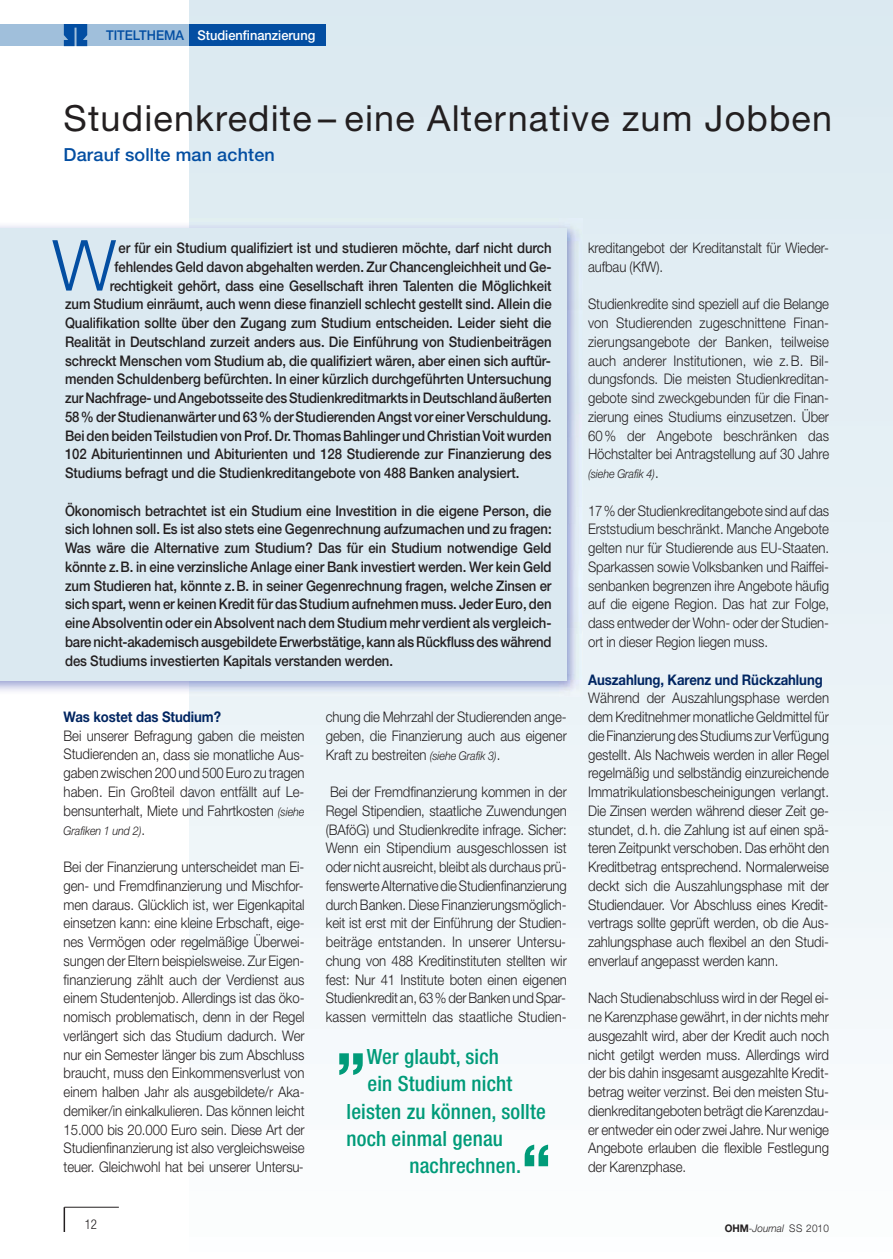
<style>
.page{position:relative;width:893px;height:1259px;background:#fff}
.page>*{position:absolute;margin:0;border:0;box-sizing:border-box;transform-origin:0 0}
.t1{font:300 70.5px "Helvetica Neue";color:#034ea2}
.t2{font:800 60px "Helvetica Neue";color:#009b79}
.t3{font:36px "Helvetica Neue";letter-spacing:.035em;color:#231f20}
.t4{font:500 condensed 21px "Helvetica Neue";letter-spacing:.01em;color:#009b79}
.t5{font:500 18px "Helvetica Neue";letter-spacing:.01em;color:#034ea2}
.t6{font:300 14.7px/18.8px "Helvetica Neue";letter-spacing:-.005em;color:#231f20;text-align:justify;scale:.9 1}
.t7{font:500 14.7px/18.8px "Helvetica Neue";letter-spacing:-.005em;color:#231f20;text-align:justify;scale:.9 1}
.t8{font:700 14.7px "Helvetica Neue";letter-spacing:-.005em;color:#002561;scale:.9 1}
.t9{font:500 13.5px "Helvetica Neue";color:#fff;scale:.95 1}
.t10{font:300 condensed 13.5px "Helvetica Neue";color:#231f20;scale:.95 1}
.t11{font:italic 300 12px "Helvetica Neue";letter-spacing:-.005em;color:#231f20;scale:.9 1}
.t12{font:300 10.5px "Helvetica Neue";letter-spacing:.055em;color:#231f20;scale:.95 1}
.s1{color:#034ea2}
.s2{font-style:italic;font-size:12px}
.s3{font-style:normal;font-size:14.7px}
.s4{font-weight:700}
.s5{font-style:italic}
</style>
<div class="page">
<div style="left:190px;top:0;width:702px;height:1259px;background:linear-gradient(to bottom,#d9e8f0,#fbfdfd)"></div>
<img style="left:0;top:218px;width:583px;height:479px">
<div style="left:0;top:228px;width:567px;height:452px;background:#dbe9f1"></div>
<svg style="left:64px;top:1208px;width:1px;height:24px"></svg>
<hr style="left:64px;top:1207px;width:55px;height:1px;background:#231f20">
<div style="left:0;top:25px;width:190px;height:21px;background:#a0bfdb"></div>
<div style="left:190px;top:25px;width:136px;height:21px;background:#034ea2"></div>
<svg style="left:64px;top:25px;width:23px;height:21px"></svg>
<p class="t9" style="left:106px;top:31px;width:222px"><span class="s1">TITELTHEMA</span> Studienfinanzierung</p>
<h3 class="t3" style="left:64px;top:106px;width:770px">Studienkredite – eine Alternative zum Jobben</h3>
<p class="t5" style="left:64px;top:148px;width:213px">Darauf sollte man achten</p>
<h1 class="t1" style="left:52px;top:240px;width:65px">W</h1>
<p class="t7" style="left:118px;top:240px;width:483px">er für ein Studium qualifiziert ist und studieren möchte, darf nicht durch</p>
<p class="t7" style="left:114px;top:259px;width:487px">fehlendes Geld davon abgehalten werden. Zur Chancengleichheit und Ge-</p>
<p class="t7" style="left:110px;top:277px;width:492px">rechtigkeit gehört, dass eine Gesellschaft ihren Talenten die Möglichkeit</p>
<p class="t7" style="left:65px;top:296px;width:542px">zum Studium einräumt, auch wenn diese finanziell schlecht gestellt sind. Allein die</p>
<p class="t7" style="left:65px;top:315px;width:542px">Qualifikation sollte über den Zugang zum Studium entscheiden. Leider sieht die</p>
<p class="t7" style="left:65px;top:334px;width:542px">Realität in Deutschland zurzeit anders aus. Die Einführung von Studienbeiträgen</p>
<p class="t7" style="left:65px;top:352px;width:541px">schreckt Menschen vom Studium ab, die qualifiziert wären, aber einen sich auftür-</p>
<p class="t7" style="left:65px;top:371px;width:542px">menden Schuldenberg befürchten. In einer kürzlich durchgeführten Untersuchung</p>
<p class="t7" style="left:65px;top:390px;width:542px">zur Nachfrage- und Angebotsseite des Studienkreditmarkts in Deutschland äußerten</p>
<p class="t7" style="left:65px;top:409px;width:542px">58% der Studienanwärter und 63% der Studierenden Angst vor einer Verschuldung.</p>
<p class="t7" style="left:65px;top:427px;width:542px">Bei den beiden Teilstudien von Prof. Dr. Thomas Bahlinger und Christian Voit wurden</p>
<p class="t7" style="left:65px;top:446px;width:542px">102 Abiturientinnen und Abiturienten und 128 Studierende zur Finanzierung des</p>
<p class="t7" style="left:65px;top:465px;width:506px">Studiums befragt und die Studien kreditangebote von 488 Banken analysiert.</p>
<p class="t7" style="left:65px;top:502px;width:542px">Ökonomisch betrachtet ist ein Studium eine Investition in die eigene Person, die sich lohnen soll. Es ist also stets eine Gegenrechnung aufzumachen und zu fragen:<br>Was wäre die Alternative zum Studium? Das für ein Studium notwendige Geld könnte z.B. in eine verzinsliche Anlage einer Bank investiert werden. Wer kein Geld zum Studieren hat, könnte z.B. in seiner Gegenrechnung fragen, welche Zinsen er sich spart, wenn er keinen Kredit für das Studium aufnehmen muss. Jeder Euro, den eine Absolventin oder ein Absolvent nach dem Studium mehr verdient als vergleich&shy;bare nicht-akademisch ausgebildete Erwerbstätige, kann als Rückfluss des während des Studiums investierten Kapitals verstanden werden.</p>
<p class="t8" style="left:64px;top:711px;width:176px">Was kostet das Studium?</p>
<p class="t6" style="left:64px;top:727px;width:269px">Bei unserer Befragung gaben die meisten Studierenden an, dass sie monatliche Aus&shy;gaben zwischen 200 und 500 Euro zu tragen haben. Ein Großteil davon entfällt auf Le&shy;bensunterhalt, Miete und Fahrtkosten <span class="s2">(siehe</span></p>
<p class="t11" style="left:64px;top:826px;width:92px">Grafiken 1 und 2)<span class="s3">.</span></p>
<p class="t6" style="left:64px;top:859px;width:269px">Bei der Finanzierung unterscheidet man Ei&shy;gen- und Fremdfinanzierung und Mischfor&shy;men daraus. Glücklich ist, wer Eigen kapital einsetzen kann: eine kleine Erbschaft, eige&shy;nes Vermögen oder regelmäßige Überwei&shy;sungen der Eltern beispielsweise. Zur Eigen&shy;finanzierung zählt auch der Verdienst aus einem Studentenjob. Allerdings ist das öko&shy;nomisch problematisch, denn in der Regel verlängert sich das Studium dadurch. Wer nur ein Semester länger bis zum Abschluss braucht, muss den Einkommensverlust von einem halben Jahr als ausgebildete/r Aka&shy;demiker/in einkalkulieren. Das können leicht 15.000 bis 20.000 Euro sein. Diese Art der Studienfinanzierung ist also vergleichsweise teuer. Gleichwohl hat bei unserer Untersu-</p>
<p class="t6" style="left:326px;top:709px;width:269px">chung die Mehrzahl der Studierenden ange&shy;geben, die Finanzierung auch aus eigener Kraft zu bestreiten <span class="s2">(siehe Grafik 3)</span>.</p>
<p class="t6" style="left:326px;top:784px;width:269px">Bei der Fremdfinanzierung kommen in der Regel Stipendien, staatliche Zuwend ungen (BAföG) und Studienkredite infrage. Sicher:<br>Wenn ein Stipendium ausgeschlossen ist oder nicht ausreicht, bleibt als durchaus prü&shy;fenswerte Alternative die Studienfinanzierung durch Banken. Diese Finanzierungsmöglich&shy;keit ist erst mit der Einführung der Studien&shy;beiträge entstanden. In unserer Untersu&shy;chung von 488 Kreditinstituten stellten wir fest: Nur 41 Institute boten einen eigenen Studienkredit an, 63% der Banken und Spar&shy;kassen vermitteln das staatliche Studien -</p>
<h2 class="t2" style="left:336px;top:1021px;width:31px">„</h2>
<h3 class="t4" style="left:367px;top:1049px;width:134px">Wer glaubt, sich</h3>
<h3 class="t4" style="left:367px;top:1076px;width:146px">ein Studium nicht</h3>
<h3 class="t4" style="left:346px;top:1103px;width:201px">leisten zu können, sollte</h3>
<h3 class="t4" style="left:346px;top:1130px;width:158px">noch einmal genau</h3>
<h3 class="t4" style="left:409px;top:1157px;width:113px">nachrechnen.</h3>
<h2 class="t2" style="left:521px;top:1144px;width:31px">“</h2>
<p class="t6" style="left:588px;top:240px;width:269px">kreditangebot der Kreditanstalt für Wieder&shy;aufbau (KfW).</p>
<p class="t6" style="left:588px;top:296px;width:269px">Studienkredite sind speziell auf die Belange von Studierenden zugeschnittene Finan&shy;zierungsangebote der Banken, teilweise auch anderer Institutionen, wie z.B. Bil&shy;dungsfonds. Die meisten Studienkreditan&shy;gebote sind zweckgebunden für die Finan&shy;zierung eines Studiums einzusetzen. Über 60% der Angebote beschränken das Höchstalter bei Antragstellung auf 30 Jahre</p>
<p class="t11" style="left:588px;top:470px;width:80px">(siehe Grafik 4)<span class="s3">.</span></p>
<p class="t6" style="left:588px;top:502px;width:269px">17% der Studienkreditangebote sind auf das Erststudium beschränkt. Manche Angebote gelten nur für Studierende aus EU-Staaten.<br>Sparkassen sowie Volksbanken und Raiffei&shy;senbanken begrenzen ihre Angebote häufig auf die eigene Region. Das hat zur Folge, dass entweder der Wohn- oder der Studien&shy;ort in dieser Region liegen muss.</p>
<p class="t8" style="left:588px;top:674px;width:262px">Auszahlung, Karenz und Rückzahlung</p>
<p class="t6" style="left:588px;top:690px;width:269px">Während der Auszahlungsphase werden dem Kreditnehmer monatliche Geldmittel für die Finanzierung des Studiums zur Verfügung gestellt. Als Nachweis werden in aller Regel regelmäßig und selbständig einzureichende Immatrikulationsbescheinigungen verlangt.<br>Die Zinsen werden während dieser Zeit ge&shy;stundet, d.h. die Zahlung ist auf einen spä&shy;teren Zeitpunkt verschoben. Das erhöht den Kreditbetrag entsprechend. Normalerweise deckt sich die Auszahlungsphase mit der Studiendauer. Vor Abschluss eines Kredit&shy;vertrags sollte geprüft werden, ob die Aus&shy;zahlungsphase auch flexibel an den Studi&shy;enverlauf angepasst werden kann.</p>
<p class="t6" style="left:588px;top:990px;width:269px">Nach Studienabschluss wird in der Regel ei&shy;ne Karenzphase gewährt, in der nichts mehr ausgezahlt wird, aber der Kredit auch noch nicht getilgt werden muss. Allerdings wird der bis dahin insgesamt ausgezahlte Kredit&shy;betrag weiter verzinst. Bei den meisten Stu&shy;dienkreditangeboten beträgt die Karenzdau&shy;er entweder ein oder zwei Jahre. Nur wenige Angebote erlauben die flexible Festlegung der Karenzphase.</p>
<p class="t10" style="left:85px;top:1219px;width:14px">12</p>
<p class="t12" style="left:725px;top:1225px;width:111px"><span class="s4">OHM</span>-<span class="s5">Journal</span> SS 2010</p>
</div>
